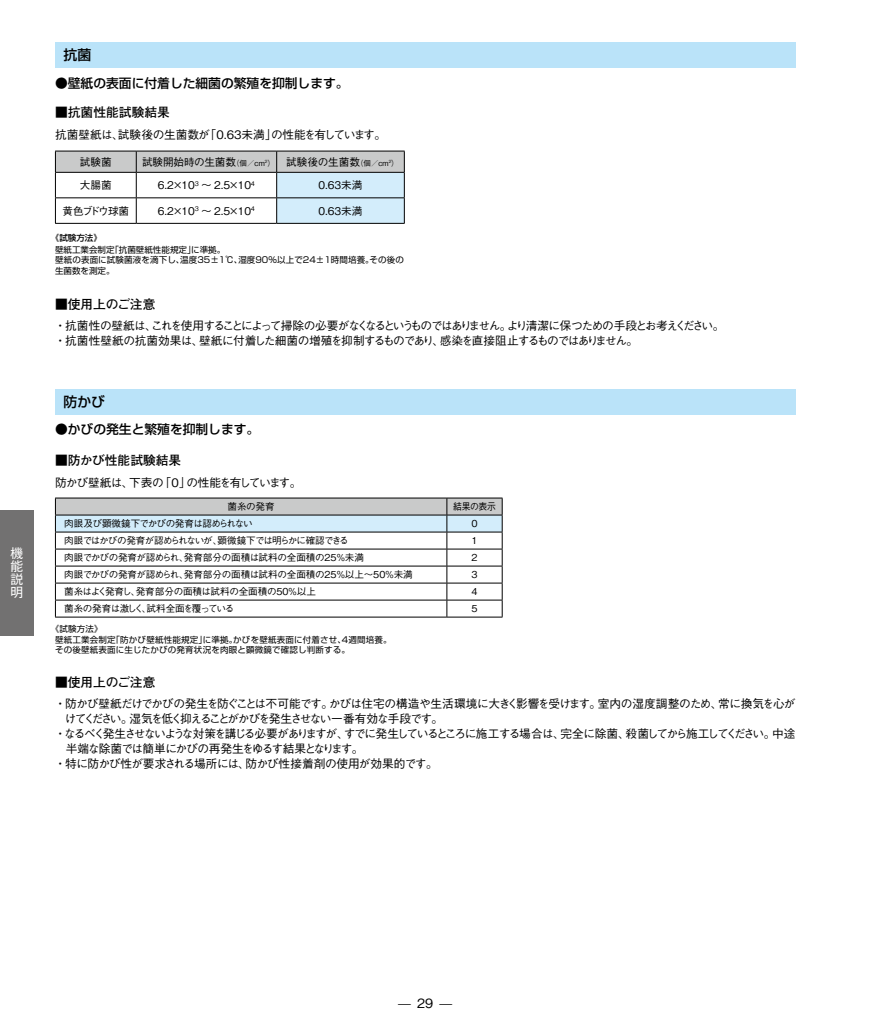
<style>
.page{position:relative;width:872px;height:1020px;background:#fff}
.page>*{position:absolute;margin:0;border:0;box-sizing:border-box;transform-origin:0 0}
.t1{font:500 13.8px "Shin Go Pro";color:#000}
.t2{font:500 12.75px "Shin Go Pro";color:#000}
.t3{font:700 12.75px "Futo Go B101 Pro";color:#000}
.t4{font:12.75px/12.8px "Axis Std";color:#fff;text-align:justify}
.t5{font:500 12.75px "Gothic BBB Pro";color:#000}
.t6{font:500 11.7px/14.9px "Gothic BBB Pro";letter-spacing:-.095em;color:#000}
.t7{font:500 11.7px "Gothic BBB Pro";letter-spacing:-.125em;color:#000}
.t8{font:500 11.7px "Gothic BBB Pro";letter-spacing:-.06em;color:#000}
.t9{font:500 11.7px "Gothic BBB Pro";letter-spacing:-.13em;color:#000}
.t10{font:500 11.7px "Gothic BBB Pro";letter-spacing:-.04em;color:#000}
.t11{font:500 11.7px "Gothic BBB Pro";letter-spacing:-.03em;color:#000}
.t12{font:500 10.65px "Gothic BBB Pro";letter-spacing:-.01em;color:#000}
.t13{font:500 10.65px "Gothic BBB Pro";letter-spacing:-.105em;color:#000}
.t14{font:500 9.6px "Gothic BBB Pro";letter-spacing:-.03em;color:#000}
.t15{font:500 9.6px "Gothic BBB Pro";letter-spacing:-.075em;color:#000}
.t16{font:500 9.6px "Gothic BBB Pro";letter-spacing:-.055em;color:#000}
.t17{font:500 9.6px "Gothic BBB Pro";letter-spacing:-.065em;color:#000}
.t18{font:500 9.6px "Gothic BBB Pro";letter-spacing:-.03em;color:#000;scale:.92 1}
.t19{font:8.55px/10.6px "Shin Go Pro";letter-spacing:.02em;color:#000}
.t20{font:8.55px/10.6px "Shin Go Pro";color:#000}
.t21{font:500 8.55px "Shin Go Pro";color:#000}
.t22{font:8.55px "UD Shin Go Pro";color:#000}
.s1{font-size:7.5px}
</style>
<div class="page">
<div style="left:55px;top:42px;width:740px;height:26px;background:#bae3f9"></div>
<div style="left:55px;top:389px;width:740px;height:25px;background:#bae3f9"></div>
<svg style="left:55px;top:151px;width:350px;height:72px"></svg>
<hr style="left:55px;top:223px;width:81px;height:1px;background:#000">
<hr style="left:136px;top:223px;width:140px;height:1px;background:#000">
<hr style="left:276px;top:223px;width:128px;height:1px;background:#000">
<svg style="left:55px;top:498px;width:448px;height:119px"></svg>
<hr style="left:55px;top:617px;width:392px;height:1px;background:#000">
<hr style="left:447px;top:617px;width:55px;height:1px;background:#000">
<div style="left:0;top:510px;width:34px;height:125px;background:#727171"></div>
<p class="t4" style="left:10px;top:546px;width:14px">機能説明</p>
<p class="t1" style="left:64px;top:44px;width:29px">抗菌</p>
<p class="t2" style="left:55px;top:72px;width:295px">●壁紙の表面に付着した細菌の繁殖を抑制します。</p>
<p class="t3" style="left:55px;top:102px;width:116px">■抗菌性能試験結果</p>
<p class="t11" style="left:55px;top:125px;width:332px">抗菌壁紙は、試験後の生菌数が「0.63未満」の性能を有しています。</p>
<p class="t12" style="left:80px;top:153px;width:33px">試験菌</p>
<p class="t12" style="left:142px;top:153px;width:258px">試験開始時の生菌数<span class="s1">（個／cm</span><sup>2</sup><span class="s1">）</span> 試験後の生菌数<span class="s1">（個／cm</span><sup>2</sup><span class="s1">）</span></p>
<p class="t12" style="left:80px;top:177px;width:33px">大腸菌</p>
<p class="t12" style="left:158px;top:177px;width:98px">6.2×10<sup>3</sup> ～ 2.5×10<sup>4</sup></p>
<p class="t12" style="left:318px;top:177px;width:46px">0.63未満</p>
<p class="t13" style="left:62px;top:202px;width:68px">黄色ブドウ球菌</p>
<p class="t12" style="left:158px;top:202px;width:98px">6.2×10<sup>3</sup> ～ 2.5×10<sup>4</sup></p>
<p class="t12" style="left:318px;top:202px;width:46px">0.63未満</p>
<p class="t21" style="left:51px;top:231px;width:53px">《試験方法》</p>
<p class="t20" style="left:55px;top:243px;width:350px">壁紙工業会制定「抗菌壁紙性能規定」に準拠。<br>壁紙の表面に試験菌液を滴下し、温度35±1℃、湿度90％以上で24±1時間培養。その後の生菌数を測定。</p>
<p class="t3" style="left:55px;top:294px;width:102px">■使用上のご注意</p>
<p class="t6" style="left:54px;top:317px;width:671px">・抗菌性の壁紙は、これを使用することによって掃除の必要がなくなるというものではありません。より清潔に保つための手段とお考えください。・抗菌性壁紙の抗菌効果は、壁紙に付着した細菌の増殖を抑制するものであり、感染を直接阻止するものではありません。</p>
<p class="t1" style="left:64px;top:390px;width:43px">防かび</p>
<p class="t2" style="left:55px;top:419px;width:206px">●かびの発生と繁殖を抑制します。</p>
<p class="t3" style="left:55px;top:450px;width:128px">■防かび性能試験結果</p>
<p class="t6" style="left:55px;top:473px;width:248px">防かび壁紙は、下表の「0」の性能を有しています。</p>
<p class="t14" style="left:227px;top:499px;width:49px">菌糸の発育</p>
<p class="t18" style="left:453px;top:499px;width:48px">結果の表示</p>
<p class="t16" style="left:64px;top:516px;width:190px">肉眼及び顕微鏡下でかびの発育は認められない</p>
<p class="t14" style="left:469px;top:516px;width:11px">０</p>
<p class="t15" style="left:64px;top:533px;width:286px">肉眼ではかびの発育が認められないが、顕微鏡下では明らかに確認できる</p>
<p class="t14" style="left:469px;top:533px;width:11px">１</p>
<p class="t14" style="left:64px;top:550px;width:301px">肉眼でかびの発育が認められ、発育部分の面積は試料の全面積の25％未満</p>
<p class="t14" style="left:471px;top:550px;width:8px">2</p>
<p class="t14" style="left:64px;top:567px;width:350px">肉眼でかびの発育が認められ、発育部分の面積は試料の全面積の25％以上～50％未満</p>
<p class="t14" style="left:471px;top:567px;width:8px">3</p>
<p class="t14" style="left:64px;top:584px;width:253px">菌糸はよく発育し、発育部分の面積は試料の全面積の50％以上</p>
<p class="t14" style="left:471px;top:584px;width:8px">4</p>
<p class="t17" style="left:64px;top:601px;width:172px">菌糸の発育は激しく、試料全面を覆っている</p>
<p class="t14" style="left:471px;top:601px;width:8px">5</p>
<p class="t22" style="left:51px;top:622px;width:53px">《試験方法》</p>
<p class="t19" style="left:55px;top:633px;width:338px">壁紙工業会制定「防かび壁紙性能規定」に準拠。かびを壁紙表面に付着させ、4週間培養。その後壁紙表面に生じたかびの発育状況を肉眼と顕微鏡で確認し判断する。</p>
<p class="t3" style="left:55px;top:672px;width:102px">■使用上のご注意</p>
<p class="t8" style="left:54px;top:694px;width:742px">・防かび壁紙だけでかびの発生を防ぐことは不可能です。かびは住宅の構造や生活環境に大きく影響を受けます。室内の湿度調整のため、常に換気を心が</p>
<p class="t9" style="left:65px;top:709px;width:380px">けてください。湿気を低く抑えることがかびを発生させない一番有効な手段です。</p>
<p class="t7" style="left:54px;top:724px;width:742px">・なるべく発生させないような対策を講じる必要がありますが、すでに発生しているところに施工する場合は、完全に除菌、殺菌してから施工してください。中途</p>
<p class="t6" style="left:66px;top:739px;width:299px">半端な除菌では簡単にかびの再発生をゆるす結果となります。</p>
<p class="t10" style="left:54px;top:754px;width:385px">・特に防かび性が要求される場所には、防かび性接着剤の使用が効果的です。</p>
<p class="t5" style="left:398px;top:993px;width:55px">— 29 —</p>
</div>
